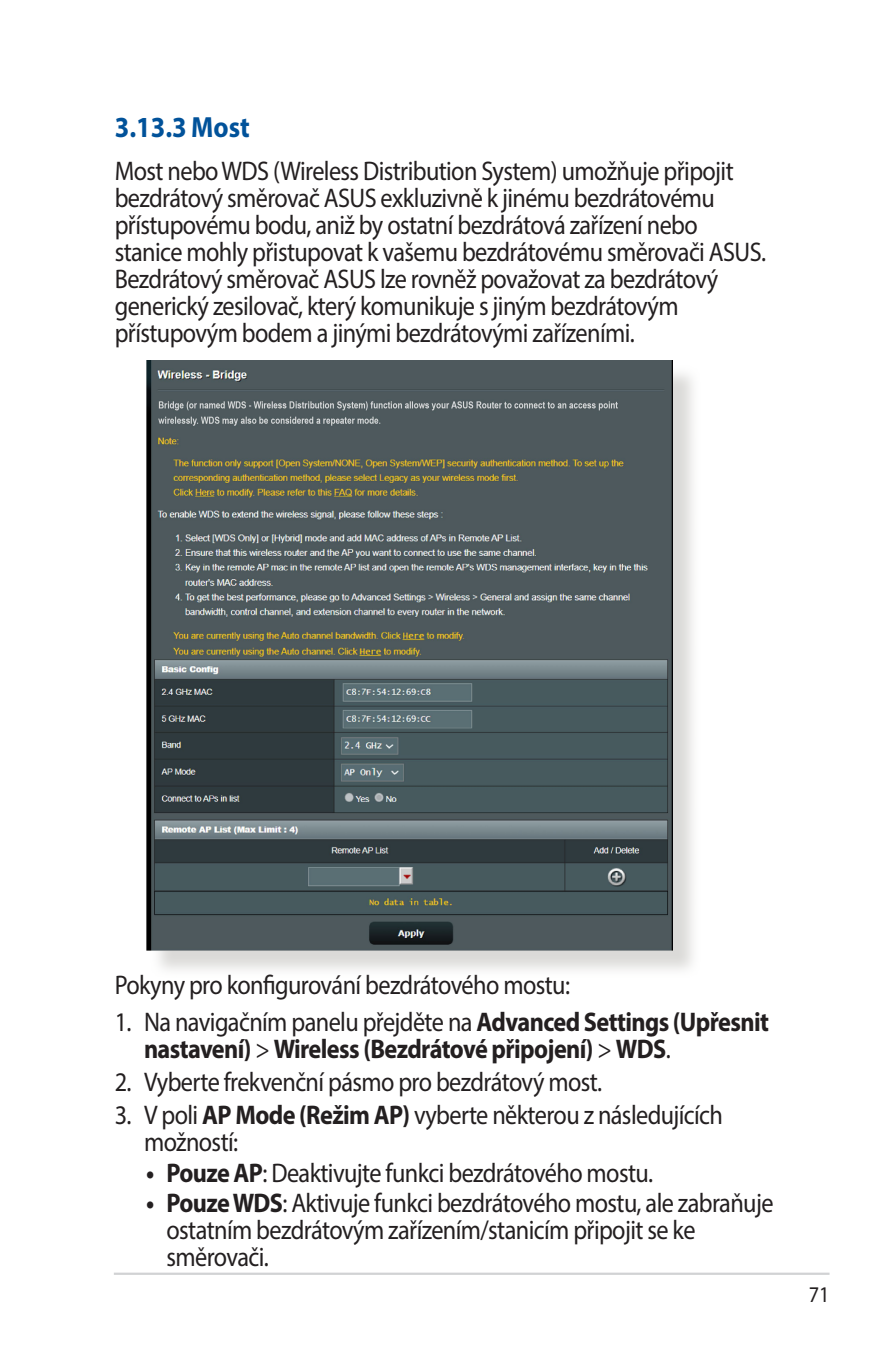
<style>
.page{position:relative;width:893px;height:1346px;background:#fff}
.page>*{position:absolute;margin:0;border:0;box-sizing:border-box;transform-origin:0 0}
.t1{font:700 29.25px "Myriad Pro";color:#01529a;scale:.9 1}
.t2{font:27px/27px "Myriad Pro";letter-spacing:-.025em;color:#231f20;scale:.9 1}
.t3{font:700 27px/27px "Myriad Pro";letter-spacing:-.025em;color:#231f20;scale:.9 1}
.t4{font:22.5px "Myriad Pro";color:#231f20;scale:.9 1}
.s1{font-weight:400}
.s2{font-weight:700}
</style>
<div class="page">
<hr style="left:114px;top:1272px;width:715px;height:3px;background:#d1d2d4">
<div style="left:150px;top:364px;width:551px;height:614px;background:#cfcecb;opacity:.75"></div>
<img style="left:146px;top:361px;width:527px;height:589px">
<p class="t1" style="left:115px;top:108px;width:152px">3.13.3 Most</p>
<p class="t2" style="left:115px;top:157px;width:725px">Most nebo WDS (Wireless Distribution System) umožňuje připojit bezdrátový směrovač ASUS exkluzivně k jinému bezdrátovému přístupovému bodu, aniž by ostatní bezdrátová zařízení nebo stanice mohly přistupovat k vašemu bezdrátovému směrovači ASUS.<br>Bezdrátový směrovač ASUS lze rovněž považovat za bezdrátový generický zesilovač, který komunikuje s jiným bezdrátovým přístupovým bodem a jinými bezdrátovými zařízeními.</p>
<p class="t2" style="left:115px;top:971px;width:507px">Pokyny pro konfigurování bezdrátového mostu:</p>
<p class="t3" style="left:144px;top:1007px;width:696px;text-indent:-29px"><span class="s1">1. Na navigačním panelu přejděte na</span> Advanced Settings (Upřesnit nastavení) <span class="s1">&gt;</span> Wireless (Bezdrátové připojení) <span class="s1">&gt;</span> WDS<span class="s1">.</span></p>
<p class="t2" style="left:115px;top:1068px;width:543px">2. Vyberte frekvenční pásmo pro bezdrátový most.</p>
<p class="t2" style="left:144px;top:1101px;width:645px;text-indent:-29px">3. V poli <span class="s2">AP Mode (Režim AP)</span> vyberte některou z následujících možností:</p>
<p class="t2" style="left:146px;top:1158px;width:565px"><span class="s2">• Pouze AP</span>: Deaktivujte funkci bezdrátového mostu.</p>
<p class="t2" style="left:167px;top:1189px;width:676px;text-indent:-20px"><span class="s2">• Pouze WDS</span>: Aktivuje funkci bezdrátového mostu, ale zabraňuje ostatním bezdrátovým zařízením/stanicím připojit se ke směrovači.</p>
<p class="t4" style="left:809px;top:1281px;width:25px">71</p>
</div>
